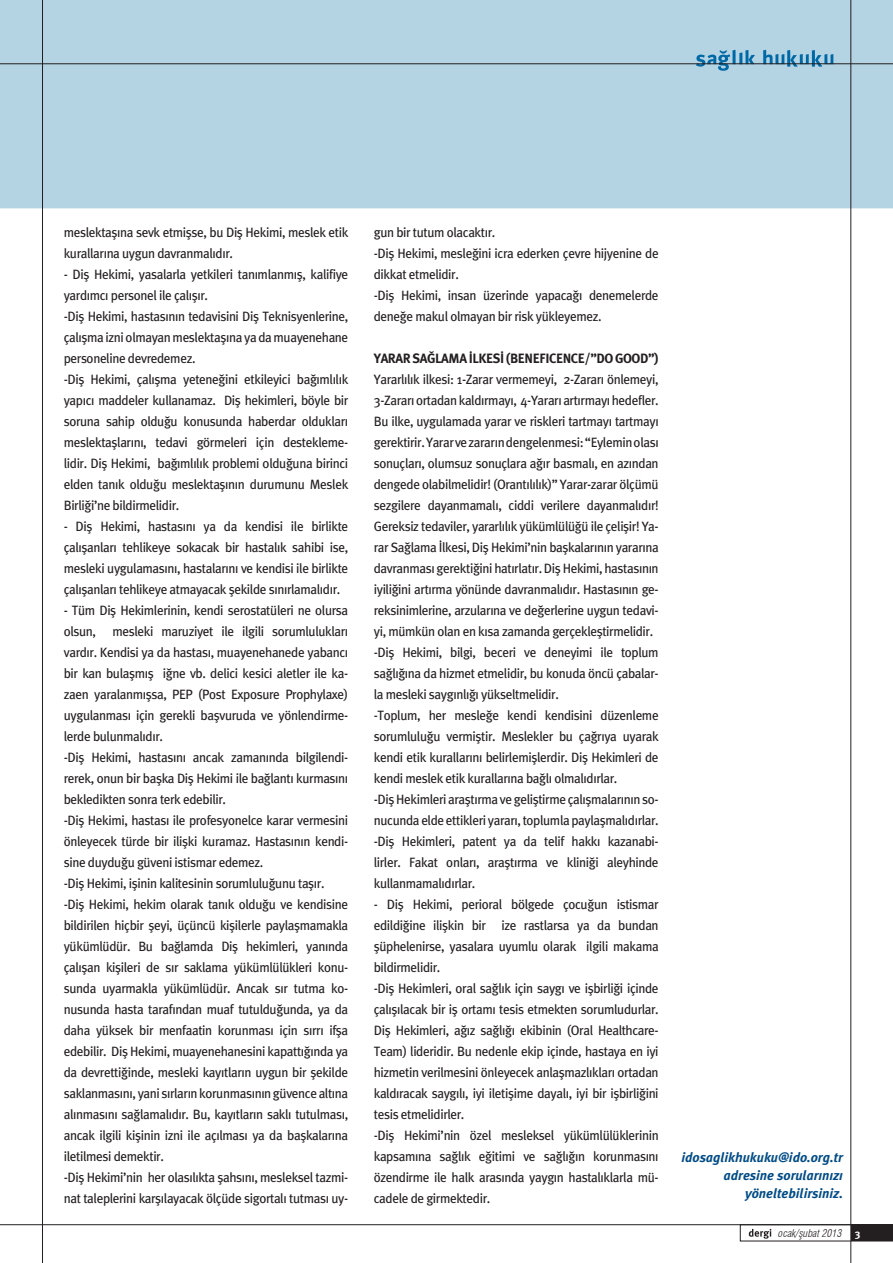
<style>
.page{position:relative;width:893px;height:1263px;background:#fff}
.page>*{position:absolute;margin:0;border:0;box-sizing:border-box;transform-origin:0 0}
.t1{font:13.5px/21px "Meta Plus Book Roman Ti";letter-spacing:-.03em;color:#231f20;text-align:justify}
.t2{font:13.5px "Meta Plus Bold Italic Ti";color:#004b87}
.t3{font:13.5px "Meta Plus Bold Roman Ti";letter-spacing:-.03em;color:#231f20}
.t4{font:italic 300 condensed 10.5px "Swiss 721 BT";color:#231f20}
.t5{font:10.5px "Meta Plus Bold Roman Ti";color:#fff}
</style>
<div class="page">
<svg style="left:740px;top:1225px;width:153px;height:16px"></svg>
<div style="left:0;top:0;width:893px;height:208px;background:#b4d4e4"></div>
<svg style="left:763px;top:50px;width:71px;height:17px"></svg>
<svg style="left:696px;top:50px;width:59px;height:21px"></svg>
<hr style="left:850px;top:0;width:1px;height:1263px;background:#231f20">
<hr style="left:42px;top:0;width:1px;height:1263px;background:#231f20">
<hr style="left:0;top:63px;width:893px;height:1px;background:#231f20">
<hr style="left:0;top:1224px;width:893px;height:1px;background:#231f20">
<p class="t1" style="left:64px;top:221px;width:286px">meslektaşına sevk etmişse, bu Diş Hekimi, meslek etik kurallarına uygun davranmalıdır.</p>
<p class="t1" style="left:64px;top:263px;width:286px">- Diş Hekimi, yasalarla yetkileri tanımlanmış, kalifiye yardımcı personel ile çalışır.</p>
<p class="t1" style="left:64px;top:305px;width:286px">-Diş Hekimi, hastasının tedavisini Diş Teknisyenlerine, çalışma izni olmayan meslektaşına ya da muayenehane personeline devredemez.</p>
<p class="t1" style="left:64px;top:368px;width:286px">-Diş Hekimi, çalışma yeteneğini etkileyici bağımlılık yapıcı maddeler kullanamaz. Diş hekimleri, böyle bir soruna sahip olduğu konusunda haberdar oldukları meslektaşlarını, tedavi görmeleri için destekleme&shy;lidir. Diş Hekimi, bağımlılık problemi olduğuna birinci elden tanık olduğu meslektaşının durumunu Meslek Birliği’ne bildirmelidir.</p>
<p class="t1" style="left:64px;top:515px;width:286px">- Diş Hekimi, hastasını ya da kendisi ile birlikte çalışanları tehlikeye sokacak bir hastalık sahibi ise, mesleki uygulamasını, hastalarını ve kendisi ile birlikte çalışanları tehlikeye atmayacak şekilde sınırlamalıdır.</p>
<p class="t1" style="left:64px;top:599px;width:286px">- Tüm Diş Hekimlerinin, kendi serostatüleri ne olursa olsun, mesleki maruziyet ile ilgili sorumlulukları vardır. Kendisi ya da hastası, muayenehanede yabancı bir kan bulaşmış iğne vb. delici kesici aletler ile ka&shy;zaen yaralanmışsa, PEP (Post Exposure Prophylaxe) uygulanması için gerekli başvuruda ve yönlendirme&shy;lerde bulunmalıdır.</p>
<p class="t1" style="left:64px;top:746px;width:286px">-Diş Hekimi, hastasını ancak zamanında bilgilendi&shy;rerek, onun bir başka Diş Hekimi ile bağlantı kurmasını bekledikten sonra terk edebilir.</p>
<p class="t1" style="left:64px;top:809px;width:286px">-Diş Hekimi, hastası ile profesyonelce karar vermesini önleyecek türde bir ilişki kuramaz. Hastasının kendi&shy;sine duyduğu güveni istismar edemez.</p>
<p class="t1" style="left:64px;top:872px;width:262px">-Diş Hekimi, işinin kalitesinin sorumluluğunu taşır.</p>
<p class="t1" style="left:64px;top:893px;width:286px">-Diş Hekimi, hekim olarak tanık olduğu ve kendisine bildirilen hiçbir şeyi, üçüncü kişilerle paylaşmamakla yükümlüdür. Bu bağlamda Diş hekimleri, yanında çalışan kişileri de sır saklama yükümlülükleri konu&shy;sunda uyarmakla yükümlüdür. Ancak sır tutma ko&shy;nusunda hasta tarafından muaf tutulduğunda, ya da daha yüksek bir menfaatin korunması için sırrı ifşa edebilir. Diş Hekimi, muayenehanesini kapattığında ya da devrettiğinde, mesleki kayıtların uygun bir şekilde saklanmasını, yani sırların korunmasının güvence altına alınmasını sağlamalıdır. Bu, kayıtların saklı tutulması, ancak ilgili kişinin izni ile açılması ya da başkalarına iletilmesi demektir.</p>
<p class="t1" style="left:64px;top:1166px;width:286px">-Diş Hekimi’nin her olasılıkta şahsını, mesleksel tazmi&shy;nat taleplerini karşılayacak ölçüde sigortalı tutması uy-</p>
<p class="t1" style="left:374px;top:221px;width:123px">gun bir tutum olacaktır.</p>
<p class="t1" style="left:374px;top:242px;width:286px">-Diş Hekimi, mesleğini icra ederken çevre hijyenine de dikkat etmelidir.</p>
<p class="t1" style="left:374px;top:284px;width:286px">-Diş Hekimi, insan üzerinde yapacağı denemelerde deneğe makul olmayan bir risk yükleyemez.</p>
<p class="t3" style="left:374px;top:350px;width:286px">YARAR SAĞLAMA İLKESİ (BENEFICENCE/”DO GOOD”)</p>
<p class="t1" style="left:374px;top:368px;width:286px">Yararlılık ilkesi: 1-Zarar vermemeyi, 2-Zararı önlemeyi, 3-Zararı ortadan kaldırmayı, 4-Yararı artırmayı hedefler.<br>Bu ilke, uygulamada yarar ve riskleri tartmayı tartmayı gerektirir. Yarar ve zararın dengelenmesi: “Eylemin olası sonuçları, olumsuz sonuçlara ağır basmalı, en azından dengede olabilmelidir! (Orantılılık)” Yarar-zarar ölçümü sezgilere dayanmamalı, ciddi verilere dayanmalıdır!<br>Gereksiz tedaviler, yararlılık yükümlülüğü ile çelişir! Ya&shy;rar Sağlama İlkesi, Diş Hekimi’nin başkalarının yararına davranması gerektiğini hatırlatır. Diş Hekimi, hastasının iyiliğini artırma yönünde davranmalıdır. Hastasının ge&shy;reksinimlerine, arzularına ve değerlerine uygun tedavi&shy;yi, mümkün olan en kısa zamanda gerçekleştirmelidir.</p>
<p class="t1" style="left:374px;top:641px;width:286px">-Diş Hekimi, bilgi, beceri ve deneyimi ile toplum sağlığına da hizmet etmelidir, bu konuda öncü çabalar&shy;la mesleki saygınlığı yükseltmelidir.</p>
<p class="t1" style="left:374px;top:704px;width:286px">-Toplum, her mesleğe kendi kendisini düzenleme sorumluluğu vermiştir. Meslekler bu çağrıya uyarak kendi etik kurallarını belirlemişlerdir. Diş Hekimleri de kendi meslek etik kurallarına bağlı olmalıdırlar.</p>
<p class="t1" style="left:374px;top:788px;width:286px">-Diş Hekimleri araştırma ve geliştirme çalışmalarının so&shy;nucunda elde ettikleri yararı, toplumla paylaşmalıdırlar.</p>
<p class="t1" style="left:374px;top:830px;width:286px">-Diş Hekimleri, patent ya da telif hakkı kazanabi&shy;lirler. Fakat onları, araştırma ve kliniği aleyhinde kullanmamalıdırlar.</p>
<p class="t1" style="left:374px;top:893px;width:286px">- Diş Hekimi, perioral bölgede çocuğun istismar edildiğine ilişkin bir ize rastlarsa ya da bundan şüphelenirse, yasalara uyumlu olarak ilgili makama bildirmelidir.</p>
<p class="t1" style="left:374px;top:977px;width:286px">-Diş Hekimleri, oral sağlık için saygı ve işbirliği içinde çalışılacak bir iş ortamı tesis etmekten sorumludurlar.<br>Diş Hekimleri, ağız sağlığı ekibinin (Oral Healthcare-Team) lideridir. Bu nedenle ekip içinde, hastaya en iyi hizmetin verilmesini önleyecek anlaşmazlıkları ortadan kaldıracak saygılı, iyi iletişime dayalı, iyi bir işbirliğini tesis etmelidirler.</p>
<p class="t1" style="left:374px;top:1124px;width:286px">-Diş Hekimi’nin özel mesleksel yükümlülüklerinin kapsamına sağlık eğitimi ve sağlığın korunmasını özendirme ile halk arasında yaygın hastalıklarla mü&shy;cadele de girmektedir.</p>
<p class="t2" style="left:681px;top:1149px;width:163px">idosaglikhukuku@ido.org.tr</p>
<p class="t2" style="left:724px;top:1167px;width:121px">adresine sorularınızı</p>
<p class="t2" style="left:745px;top:1185px;width:99px">yöneltebilirsiniz.</p>
<p class="t4" style="left:778px;top:1226px;width:68px">ocak/şubat2013</p>
<p class="t5" style="left:855px;top:1227px;width:7px">3</p>
</div>
